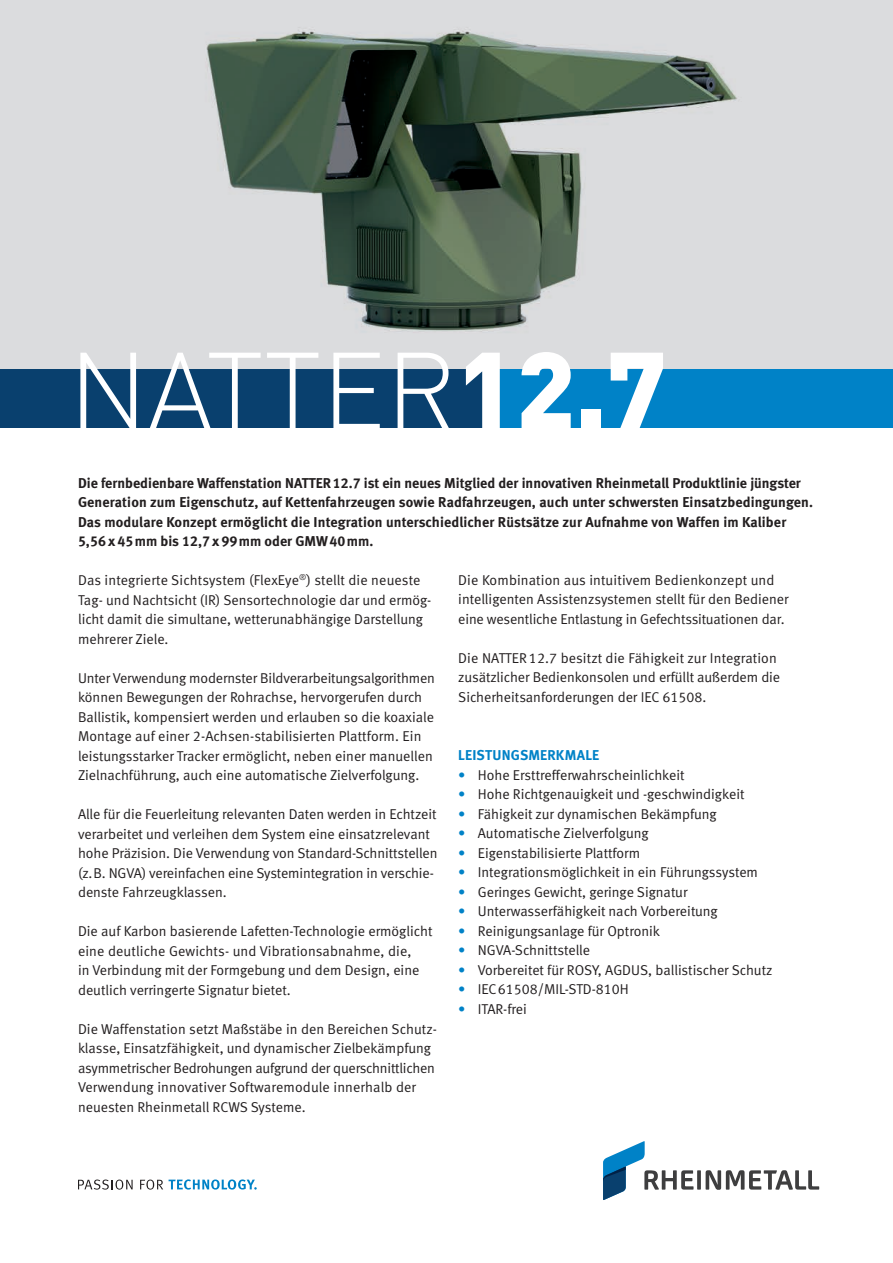
<style>
.page{position:relative;width:893px;height:1263px;background:#fff}
.page>*{position:absolute;margin:0;border:0;box-sizing:border-box;transform-origin:0 0}
.t1{font:300 107.25px "DIN";color:#fff}
.t2{font:14.25px/19.5px "Meta Normal LF";color:#231f20}
.t3{font:14.25px/19.5px "Meta Bold LF";color:#231f20}
.t4{font:14.25px "Meta Bold LF";letter-spacing:.01em;color:#0082c7}
.s1{font-weight:900}
.s2{color:#0082c7}
</style>
<div class="page">
<svg style="left:603px;top:1141px;width:216px;height:59px"></svg>
<svg style="left:78px;top:1179px;width:55px;height:10px"></svg>
<svg style="left:140px;top:1179px;width:23px;height:10px"></svg>
<svg style="left:169px;top:1179px;width:88px;height:11px"></svg>
<img style="left:0;top:0;width:893px;height:369px">
<div style="left:0;top:369px;width:495px;height:59px;background:#09406e"></div>
<div style="left:483px;top:369px;width:410px;height:59px;background:#0082c7"></div>
<h1 class="t1" style="left:69px;top:324px;width:600px">NATTER<span class="s1">12.7</span></h1>
<p class="t3" style="left:78px;top:473px;width:737px">Die fernbedienbare Waffenstation NATTER 12.7 ist ein neues Mitglied der innovativen Rheinmetall Produktlinie jüngster Generation zum Eigenschutz, auf Kettenfahrzeugen sowie Radfahrzeugen, auch unter schwersten Einsatzbedingungen.<br>Das modulare Konzept ermöglicht die Integration unterschiedlicher Rüstsätze zur Aufnahme von Waffen im Kaliber 5,56 x 45mm bis 12,7 x 99mm oder GMW40mm.</p>
<p class="t2" style="left:78px;top:570px;width:355px">Das integrierte Sichtsystem (FlexEye<sup>®</sup>) stellt die neueste Tag- und Nachtsicht (IR) Sensortechnologie dar und ermög&shy;licht damit die simultane, wetterunabhängige Darstellung mehrerer Ziele.</p>
<p class="t2" style="left:78px;top:668px;width:359px">Unter Verwendung modernster Bildverarbeitungsalgorithmen können Bewegungen der Rohrachse, hervorgerufen durch Ballistik, kompensiert werden und erlauben so die koaxiale Montage auf einer 2-Achsen-stabilisierten Plattform. Ein leistungsstarker Tracker ermöglicht, neben einer manuellen Zielnachführung, auch eine automatische Zielverfolgung.</p>
<p class="t2" style="left:78px;top:804px;width:361px">Alle für die Feuerleitung relevanten Daten werden in Echtzeit verarbeitet und verleihen dem System eine einsatzrelevant hohe Präzision. Die Verwendung von Standard-Schnittstellen (z.B. NGVA) vereinfachen eine Systemintegration in verschie&shy;denste Fahrzeugklassen.</p>
<p class="t2" style="left:78px;top:921px;width:356px">Die auf Karbon basierende Lafetten-Technologie ermöglicht eine deutliche Gewichts- und Vibrationsabnahme, die,<br>in Verbindung mit der Formgebung und dem Design, eine deutlich verringerte Signatur bietet.</p>
<p class="t2" style="left:78px;top:1019px;width:360px">Die Waffenstation setzt Maßstäbe in den Bereichen Schutz&shy;klasse, Einsatzfähigkeit, und dynamischer Zielbekämpfung asymmetrischer Bedrohungen aufgrund der querschnittlichen Verwendung innovativer Softwaremodule innerhalb der neuesten Rheinmetall RCWS Systeme.</p>
<p class="t2" style="left:458px;top:570px;width:332px">Die Kombination aus intuitivem Bedienkonzept und intelligenten Assistenzsystemen stellt für den Bediener eine wesentliche Entlastung in Gefechtssituationen dar.</p>
<p class="t2" style="left:458px;top:648px;width:323px">Die NATTER 12.7 besitzt die Fähigkeit zur Integration zusätzlicher Bedienkonsolen und erfüllt außerdem die<br>Sicherheitsanforderungen der IEC 61508.</p>
<p class="t4" style="left:458px;top:747px;width:143px">LEISTUNGSMERKMALE</p>
<p class="t2" style="left:458px;top:765px;width:228px"><span class="s2">•</span> Hohe Ersttrefferwahrscheinlichkeit</p>
<p class="t2" style="left:458px;top:785px;width:288px"><span class="s2">•</span> Hohe Richtgenauigkeit und -geschwindigkeit</p>
<p class="t2" style="left:458px;top:804px;width:260px"><span class="s2">•</span> Fähigkeit zur dynamischen Bekämpfung</p>
<p class="t2" style="left:458px;top:823px;width:192px"><span class="s2">•</span> Automatische Zielverfolgung</p>
<p class="t2" style="left:458px;top:843px;width:183px"><span class="s2">•</span> Eigenstabilisierte Plattform</p>
<p class="t2" style="left:458px;top:862px;width:301px"><span class="s2">•</span> Integrationsmöglichkeit in ein Führungssystem</p>
<p class="t2" style="left:458px;top:882px;width:231px"><span class="s2">•</span> Geringes Gewicht, geringe Signatur</p>
<p class="t2" style="left:458px;top:901px;width:261px"><span class="s2">•</span> Unterwasserfähigkeit nach Vorbereitung</p>
<p class="t2" style="left:458px;top:921px;width:203px"><span class="s2">•</span> Reinigungsanlage für Optronik</p>
<p class="t2" style="left:458px;top:940px;width:133px"><span class="s2">•</span> NGVA-Schnittstelle</p>
<p class="t2" style="left:458px;top:960px;width:316px"><span class="s2">•</span> Vorbereitet für ROSY, AGDUS, ballistischer Schutz</p>
<p class="t2" style="left:458px;top:979px;width:172px"><span class="s2">•</span> IEC61508/MIL-STD-810H</p>
<p class="t2" style="left:458px;top:999px;width:70px"><span class="s2">•</span> ITAR-frei</p>
</div>
